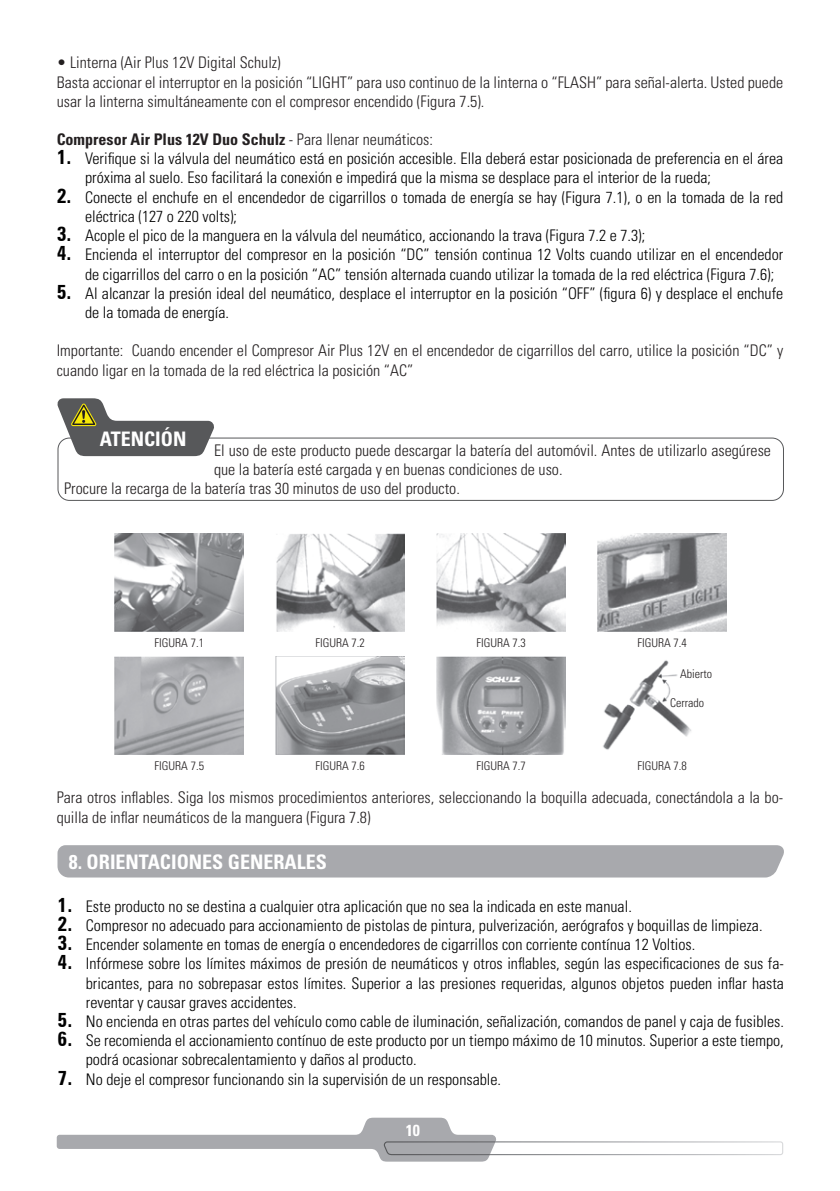
<style>
.page{position:relative;width:840px;height:1191px;background:#fff}
.page>*{position:absolute;margin:0;border:0;box-sizing:border-box;transform-origin:0 0}
.t1{font:700 condensed 20px "Univers LT Std";color:#fff}
.t2{font:300 condensed 16px/19.2px "Univers LT Std";color:#000}
.t3{font:300 condensed 16px/19.2px "Univers LT Std";color:#231f20}
.t4{font:700 condensed 16px "Univers LT Std";color:#231f20}
.t5{font:700 condensed 16px "Univers LT Std";color:#fff}
.t6{font:300 condensed 12px "Univers LT Std";color:#231f20}
.s1{font-weight:300}
.s2{font-family:"Zurich BT";font-weight:700;font-size:20px}
</style>
<div class="page">
<svg style="left:57px;top:1117px;width:725px;height:44px"></svg>
<svg style="left:57px;top:437px;width:726px;height:64px"></svg>
<svg style="left:57px;top:398px;width:158px;height:58px"></svg>
<div style="left:57px;top:845px;width:727px;height:32px;background:#a8a9ad"></div>
<img style="left:603px;top:660px;width:88px;height:90px">
<img style="left:597px;top:534px;width:129px;height:98px">
<img style="left:276px;top:534px;width:128px;height:98px">
<img style="left:436px;top:534px;width:129px;height:98px">
<img style="left:115px;top:534px;width:128px;height:98px">
<img style="left:115px;top:656px;width:128px;height:98px">
<img style="left:436px;top:656px;width:129px;height:98px">
<img style="left:275px;top:656px;width:129px;height:99px">
<p class="t3" style="left:57px;top:53px;width:727px">• Linterna (Air Plus 12V Digital Schulz)<br>Basta accionar el interruptor en la posición “LIGHT” para uso continuo de la linterna o “FLASH” para señal-alerta. Usted puede usar la linterna simultáneamente con el compresor encendido (Figura 7.5).</p>
<p class="t4" style="left:57px;top:130px;width:377px">Compresor Air Plus 12V Duo Schulz <span class="s1">- Para llenar neumáticos:</span></p>
<p class="t2" style="left:85px;top:149px;width:699px;text-indent:-28px"><span class="s2">1.</span> Verifique si la válvula del neumático está en posición accesible. Ella deberá estar posicionada de preferencia en el área próxima al suelo. Eso facilitará la conexión e impedirá que la misma se desplace para el interior de la rueda;</p>
<p class="t2" style="left:85px;top:187px;width:699px;text-indent:-28px"><span class="s2">2.</span> Conecte el enchufe en el encendedor de cigarrillos o tomada de energía se hay (Figura 7.1), o en la tomada de la red eléctrica (127 o 220 volts);</p>
<p class="t2" style="left:57px;top:226px;width:589px"><span class="s2">3.</span> Acople el pico de la manguera en la válvula del neumático, accionando la trava (Figura 7.2 e 7.3);</p>
<p class="t2" style="left:85px;top:245px;width:699px;text-indent:-28px"><span class="s2">4.</span> Encienda el interruptor del compresor en la posición “DC” tensión continua 12 Volts cuando utilizar en el encendedor de cigarrillos del carro o en la posición “AC” tensión alternada cuando utilizar la tomada de la red eléctrica (Figura 7.6);</p>
<p class="t2" style="left:85px;top:283px;width:699px;text-indent:-28px"><span class="s2">5.</span> Al alcanzar la presión ideal del neumático, desplace el interruptor en la posición “OFF” (figura 6) y desplace el enchufe de la tomada de energía.</p>
<p class="t3" style="left:57px;top:341px;width:727px">Importante: Cuando encender el Compresor Air Plus 12V en el encendedor de cigarrillos del carro, utilice la posición “DC” y cuando ligar en la tomada de la red eléctrica la posición “AC”</p>
<p class="t1" style="left:100px;top:426px;width:88px">ATENCIÓN</p>
<p class="t3" style="left:214px;top:440px;width:558px">El uso de este producto puede descargar la batería del automóvil. Antes de utilizarlo asegúrese</p>
<p class="t3" style="left:214px;top:460px;width:350px">que la batería esté cargada y en buenas condiciones de uso.</p>
<p class="t3" style="left:64px;top:479px;width:397px">Procure la recarga de la batería tras 30 minutos de uso del producto.</p>
<p class="t6" style="left:154px;top:636px;width:51px">FIGURA 7.1</p>
<p class="t6" style="left:154px;top:758px;width:51px">FIGURA 7.5</p>
<p class="t6" style="left:315px;top:636px;width:51px">FIGURA 7.2</p>
<p class="t6" style="left:315px;top:758px;width:51px">FIGURA 7.6</p>
<p class="t6" style="left:476px;top:636px;width:51px">FIGURA 7.3</p>
<p class="t6" style="left:476px;top:758px;width:51px">FIGURA 7.7</p>
<p class="t6" style="left:637px;top:636px;width:51px">FIGURA 7.4</p>
<p class="t6" style="left:679px;top:666px;width:33px">Abierto</p>
<p class="t6" style="left:670px;top:695px;width:35px">Cerrado</p>
<p class="t6" style="left:637px;top:758px;width:51px">FIGURA 7.8</p>
<p class="t3" style="left:57px;top:788px;width:727px">Para otros inflables. Siga los mismos procedimientos anteriores, seleccionando la boquilla adecuada, conectándola a la bo&shy;quilla de inflar neumáticos de la manguera (Figura 7.8)</p>
<p class="t1" style="left:69px;top:849px;width:259px">8. ORIENTACIONES GENERALES</p>
<p class="t2" style="left:57px;top:896px;width:575px"><span class="s2">1.</span> Este producto no se destina a cualquier otra aplicación que no sea la indicada en este manual.</p>
<p class="t2" style="left:57px;top:915px;width:706px"><span class="s2">2.</span> Compresor no adecuado para accionamiento de pistolas de pintura, pulverización, aerógrafos y boquillas de limpieza.</p>
<p class="t2" style="left:57px;top:935px;width:639px"><span class="s2">3.</span> Encender solamente en tomas de energía o encendedores de cigarrillos con corriente contínua 12 Voltios.</p>
<p class="t2" style="left:86px;top:954px;width:699px;text-align:justify;text-indent:-28px"><span class="s2">4.</span> Infórmese sobre los límites máximos de presión de neumáticos y otros inflables, según las especificaciones de sus fa&shy;bricantes, para no sobrepasar estos límites. Superior a las presiones requeridas, algunos objetos pueden inflar hasta reventar y causar graves accidentes.</p>
<p class="t2" style="left:57px;top:1011px;width:727px"><span class="s2">5.</span> No encienda en otras partes del vehículo como cable de iluminación, señalización, comandos de panel y caja de fusibles.</p>
<p class="t2" style="left:86px;top:1031px;width:699px;text-indent:-28px"><span class="s2">6.</span> Se recomienda el accionamiento contínuo de este producto por un tiempo máximo de 10 minutos. Superior a este tiempo, podrá ocasionar sobrecalentamiento y daños al producto.</p>
<p class="t2" style="left:57px;top:1069px;width:445px"><span class="s2">7.</span> No deje el compresor funcionando sin la supervisión de un responsable.</p>
<p class="t5" style="left:405px;top:1120px;width:16px">10</p>
</div>
